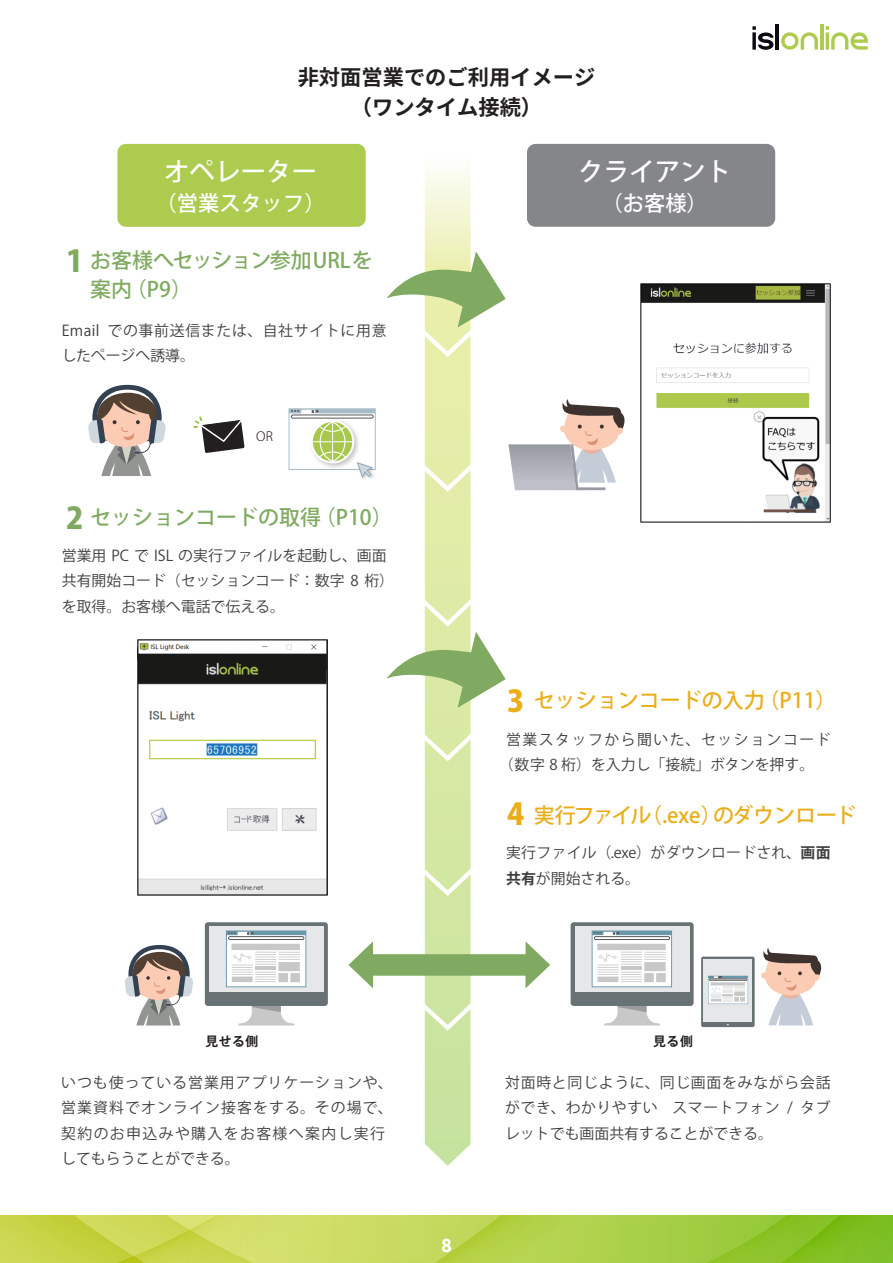
<style>
.page{position:relative;width:893px;height:1263px;background:#fff}
.page>*{position:absolute;margin:0;border:0;box-sizing:border-box;transform-origin:0 0}
.t1{font:800 29.7px "Koz Go Pro";color:#eaae1a}
.t2{font:800 29.7px "Koz Go Pro";color:#80aa61}
.t3{font:500 25.5px "Koz Go Pro";color:#fff}
.t4{font:700 21.3px/29.7px "Source Han Sans JP";color:#231f20;text-align:center}
.t5{font:500 21.3px "Koz Go Pro";color:#fff}
.t6{font:500 21px/28.5px "Koz Go Pr 6 N";color:#80aa61}
.t7{font:500 21px "Koz Go Pr 6 N";color:#eaae1a}
.t8{font:14.85px/25.5px "Koz Go Pr 6 N";letter-spacing:.035em;color:#3e3e3f}
.t9{font:14.85px/25.5px "Koz Go Pr 6 N";letter-spacing:.075em;color:#3e3e3f}
.t10{font:14.85px/25.5px "Koz Go Pr 6 N";color:#3e3e3f}
.t11{font:14.85px/25.5px "Koz Go Pr 6 N";letter-spacing:.1em;color:#3e3e3f}
.t12{font:14.85px/25.5px "Koz Go Pr 6 N";letter-spacing:.015em;color:#3e3e3f}
.t13{font:700 12.75px "Koz Go Pr 6 N";letter-spacing:.05em;color:#231f20}
.t14{font:300 12.75px "Koz Go Pr 6 N";color:#231f20}
.s1{font-family:"Koz Go Pro";font-weight:800;font-size:29.7px}
.s2{font-weight:700}
</style>
<div class="page">
<div style="left:205px;top:922px;width:123px;height:84px;background:#687275;border-radius:3px"></div>
<div style="left:209px;top:926px;width:115px;height:65px;background:#e6e7e9"></div>
<svg style="left:425px;top:170px;width:46px;height:996px;background:#dbeaad"></svg>
<svg style="left:424px;top:455px;width:47px;height:40px;background:#e7efb6"></svg>
<svg style="left:752px;top:26px;width:21px;height:24px"></svg>
<hr style="left:776px;top:24px;width:3px;height:26px;background:#0a0c11">
<svg style="left:781px;top:32px;width:37px;height:18px"></svg>
<hr style="left:820px;top:24px;width:3px;height:26px;background:#accb4f">
<svg style="left:826px;top:26px;width:42px;height:24px"></svg>
<div style="left:117px;top:144px;width:249px;height:83px;background:#accb4f;border-radius:9px"></div>
<div style="left:527px;top:144px;width:248px;height:83px;background:#858689;border-radius:9px"></div>
<svg style="left:424px;top:994px;width:47px;height:40px;background:#d4e8af"></svg>
<svg style="left:193px;top:417px;width:52px;height:36px"></svg>
<svg style="left:289px;top:408px;width:87px;height:70px"></svg>
<svg style="left:88px;top:384px;width:78px;height:92px"></svg>
<img style="left:641px;top:284px;width:190px;height:239px">
<img style="left:137px;top:640px;width:190px;height:256px">
<svg style="left:424px;top:725px;width:47px;height:39px;background:#deecb3"></svg>
<svg style="left:508px;top:399px;width:117px;height:91px"></svg>
<svg style="left:387px;top:251px;width:119px;height:109px"></svg>
<svg style="left:348px;top:941px;width:202px;height:47px"></svg>
<svg style="left:424px;top:859px;width:47px;height:40px;background:#d9eab1"></svg>
<div style="left:701px;top:956px;width:54px;height:71px;background:#687275;border-radius:2px"></div>
<div style="left:704px;top:959px;width:48px;height:63px;background:#e6e7e9"></div>
<svg style="left:226px;top:930px;width:80px;height:95px"></svg>
<hr style="left:255px;top:966px;width:21px;height:4px;background:#c8c8c9">
<div style="left:571px;top:922px;width:123px;height:84px;background:#687275;border-radius:3px"></div>
<div style="left:575px;top:926px;width:114px;height:65px;background:#e6e7e9"></div>
<svg style="left:592px;top:930px;width:80px;height:95px"></svg>
<hr style="left:621px;top:966px;width:21px;height:4px;background:#c8c8c9">
<svg style="left:708px;top:976px;width:40px;height:28px"></svg>
<svg style="left:387px;top:590px;width:119px;height:118px"></svg>
<svg style="left:125px;top:945px;width:68px;height:80px"></svg>
<svg style="left:761px;top:948px;width:61px;height:77px"></svg>
<svg style="left:0;top:1216px;width:893px;height:47px;background:#b5d24a"></svg>
<h3 class="t4" style="left:298px;top:63px;width:299px">非対面営業でのご利用イメージ（ワンタイム接続）</h3>
<h2 class="t3" style="left:164px;top:155px;width:155px">オペレーター</h2>
<h3 class="t5" style="left:156px;top:189px;width:172px">（営業スタッフ）</h3>
<h1 class="t2" style="left:66px;top:242px;width:19px">1</h1>
<h3 class="t6" style="left:90px;top:247px;width:284px">お客様へセッション参加URLを案内（P9）</h3>
<p class="t8" style="left:62px;top:318px;width:326px">Email での事前送信または、自社サイトに用意したページへ誘導。</p>
<p class="t14" style="left:256px;top:429px;width:18px">OR</p>
<h3 class="t6" style="left:66px;top:504px;width:328px"><span class="s1">2</span> セッションコードの取得（P10）</h3>
<p class="t10" style="left:62px;top:543px;width:334px">営業用 PC で ISL の実行ファイルを起動し、画面共有開始コード（セッションコード：数字 8 桁）を取得。お客様へ電話で伝える。</p>
<h2 class="t3" style="left:578px;top:155px;width:155px">クライアント</h2>
<h3 class="t5" style="left:602px;top:189px;width:108px">（お客様）</h3>
<h1 class="t1" style="left:507px;top:681px;width:19px">3</h1>
<h3 class="t7" style="left:534px;top:688px;width:304px">セッションコードの入力（P11）</h3>
<p class="t11" style="left:499px;top:727px;width:333px;text-indent:7px">営業スタッフから聞いた、セッションコード（数字 8 桁）を入力し「接続」ボタンを押す。</p>
<h1 class="t1" style="left:507px;top:795px;width:19px">4</h1>
<h3 class="t7" style="left:534px;top:803px;width:324px">実行ファイル（.exe）のダウンロード</h3>
<p class="t12" style="left:506px;top:840px;width:326px">実行ファイル（.exe）がダウンロードされ、<span class="s2">画面共有</span>が開始される。</p>
<p class="t13" style="left:205px;top:1034px;width:54px">見せる側</p>
<p class="t13" style="left:653px;top:1034px;width:41px">見る側</p>
<p class="t9" style="left:61px;top:1070px;width:333px">いつも使っている営業用アプリケーションや、営業資料でオンライン接客をする。その場で、契約のお申込みや購入をお客様へ案内し実行してもらうことができる。</p>
<p class="t8" style="left:505px;top:1070px;width:327px;text-align:justify">対面時と同じように、同じ画面をみながら会話ができ、わかりやすい　スマートフォン / タブレットでも画面共有することができる。</p>
</div>
